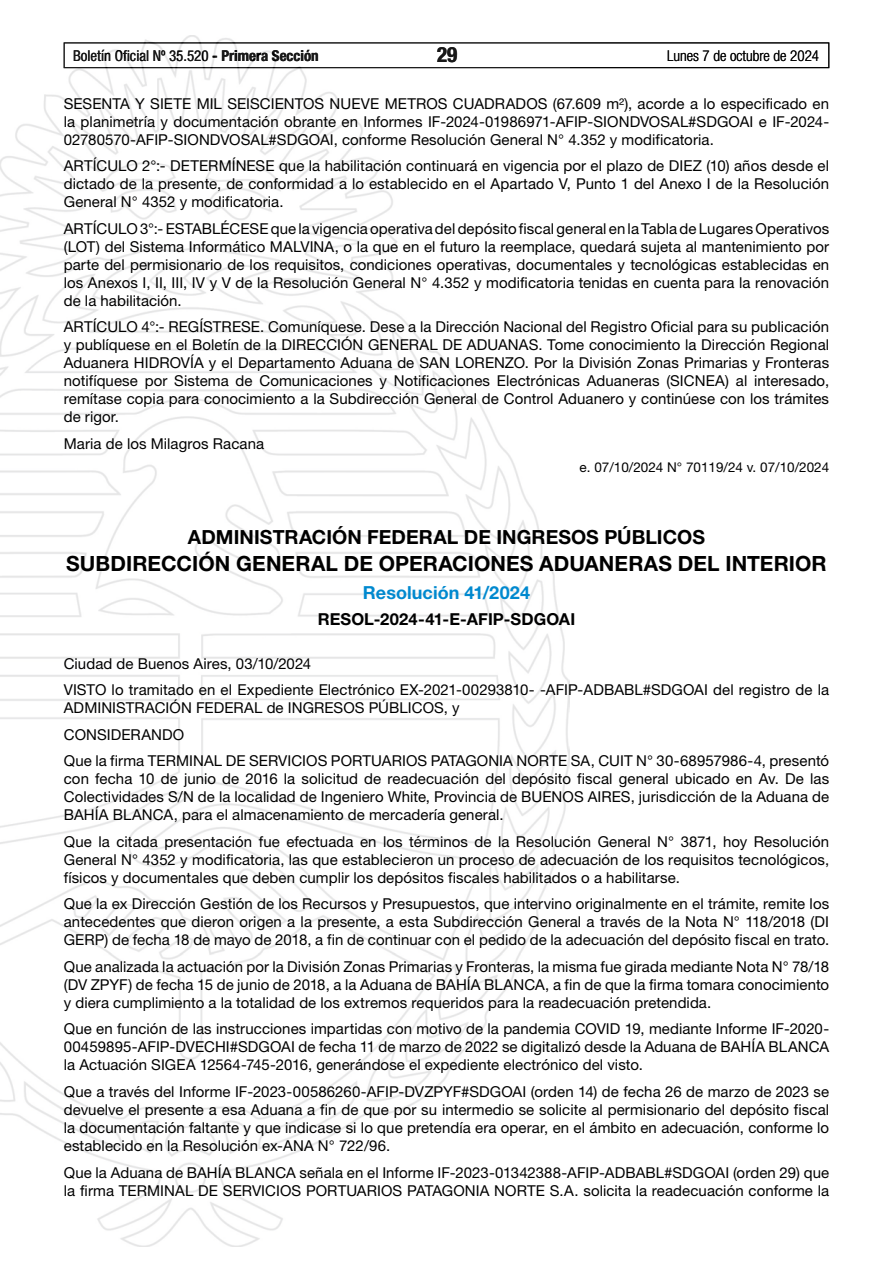
<style>
.page{position:relative;width:893px;height:1263px;background:#fff}
.page>*{position:absolute;margin:0;border:0;box-sizing:border-box;transform-origin:0 0}
.t1{font:700 21px "Helvetica Neue LT Std";letter-spacing:.005em;color:#000}
.t2{font:700 condensed 21px "Helvetica Neue LT Std";color:#000}
.t3{font:700 19.5px "Helvetica Neue LT Std";letter-spacing:.005em;color:#000}
.t4{font:700 18px "Helvetica Neue LT Std";letter-spacing:.005em;color:#0089cf}
.t5{font:700 16.5px "Helvetica Neue LT Std";letter-spacing:.005em;color:#000}
.t6{font:15px/18px "Helvetica Neue LT Std";letter-spacing:.005em;color:#000;text-align:justify}
.t7{font:condensed 15px "Helvetica Neue LT Std";color:#000}
.t8{font:300 condensed 15px "Helvetica Neue LT Std";color:#000}
.t9{font:13.5px "Helvetica Neue LT Std";color:#000}
.s1{font-weight:700}
</style>
<div class="page">
<div style="left:64px;top:43px;width:765px;height:25px;border:1px solid #000"></div>
<img style="left:0;top:35px;width:569px;height:1211px">
<p class="t7" style="left:73px;top:47px;width:247px">Boletín Oficial Nº 35.520 <span class="s1">- Primera Sección</span></p>
<h1 class="t2" style="left:437px;top:42px;width:22px">29</h1>
<p class="t8" style="left:667px;top:47px;width:154px">Lunes 7 de octubre de 2024</p>
<p class="t6" style="left:64px;top:94px;width:767px">SESENTA Y SIETE MIL SEISCIENTOS NUEVE METROS CUADRADOS (67.609 m²), acorde a lo especificado en la planimetría y documentación obrante en Informes IF-2024-01986971-AFIP-SIONDVOSAL#SDGOAI e IF-2024- 02780570-AFIP-SIONDVOSAL#SDGOAI, conforme Resolución General N° 4.352 y modificatoria.</p>
<p class="t6" style="left:64px;top:156px;width:767px">ARTÍCULO 2°:- DETERMÍNESE que la habilitación continuará en vigencia por el plazo de DIEZ (10) años desde el dictado de la presente, de conformidad a lo establecido en el Apartado V, Punto 1 del Anexo I de la Resolución General N° 4352 y modificatoria.</p>
<p class="t6" style="left:64px;top:219px;width:767px">ARTÍCULO 3°:- ESTABLÉCESE que la vigencia operativa del depósito fiscal general en la Tabla de Lugares Operativos (LOT) del Sistema Informático MALVINA, o la que en el futuro la reemplace, quedará sujeta al mantenimiento por parte del permisionario de los requisitos, condiciones operativas, documentales y tecnológicas establecidas en los Anexos I, II, III, IV y V de la Resolución General N° 4.352 y modificatoria tenidas en cuenta para la renovación de la habilitación.</p>
<p class="t6" style="left:64px;top:317px;width:767px">ARTÍCULO 4°:- REGÍSTRESE. Comuníquese. Dese a la Dirección Nacional del Registro Oficial para su publicación y publíquese en el Boletín de la DIRECCIÓN GENERAL DE ADUANAS. Tome conocimiento la Dirección Regional Aduanera HIDROVÍA y el Departamento Aduana de SAN LORENZO. Por la División Zonas Primarias y Fronteras notifíquese por Sistema de Comunicaciones y Notificaciones Electrónicas Aduaneras (SICNEA) al interesado, remítase copia para conocimiento a la Subdirección General de Control Aduanero y continúese con los trámites de rigor.</p>
<p class="t6" style="left:64px;top:434px;width:202px">Maria de los Milagros Racana</p>
<p class="t9" style="left:580px;top:459px;width:251px">e. 07/10/2024 N° 70119/24 v. 07/10/2024</p>
<h2 class="t3" style="left:188px;top:525px;width:518px">ADMINISTRACIÓN FEDERAL DE INGRESOS PÚBLICOS</h2>
<h1 class="t1" style="left:66px;top:550px;width:762px">SUBDIRECCIÓN GENERAL DE OPERACIONES ADUANERAS DEL INTERIOR</h1>
<p class="t4" style="left:363px;top:581px;width:169px">Resolución 41/2024</p>
<p class="t5" style="left:318px;top:609px;width:259px">RESOL-2024-41-E-AFIP-SDGOAI</p>
<p class="t6" style="left:64px;top:650px;width:767px;line-height:26.5px">Ciudad de Buenos Aires, 03/10/2024<br>VISTO lo tramitado en el Expediente Electrónico EX-2021-00293810- -AFIP-ADBABL#SDGOAI del registro de la</p>
<p class="t6" style="left:64px;top:695px;width:767px;line-height:26.5px;text-align:left">ADMINISTRACIÓN FEDERAL de INGRESOS PÚBLICOS, y<br>CONSIDERANDO<br>Que la firma TERMINAL DE SERVICIOS PORTUARIOS PATAGONIA NORTE SA, CUIT N° 30-68957986-4, presentó</p>
<p class="t6" style="left:64px;top:770px;width:767px">con fecha 10 de junio de 2016 la solicitud de readecuación del depósito fiscal general ubicado en Av. De las Colectividades S/N de la localidad de Ingeniero White, Provincia de BUENOS AIRES, jurisdicción de la Aduana de BAHÍA BLANCA, para el almacenamiento de mercadería general.</p>
<p class="t6" style="left:64px;top:832px;width:767px">Que la citada presentación fue efectuada en los términos de la Resolución General N° 3871, hoy Resolución General N° 4352 y modificatoria, las que establecieron un proceso de adecuación de los requisitos tecnológicos, físicos y documentales que deben cumplir los depósitos fiscales habilitados o a habilitarse.</p>
<p class="t6" style="left:64px;top:895px;width:767px">Que la ex Dirección Gestión de los Recursos y Presupuestos, que intervino originalmente en el trámite, remite los antecedentes que dieron origen a la presente, a esta Subdirección General a través de la Nota N° 118/2018 (DI GERP) de fecha 18 de mayo de 2018, a fin de continuar con el pedido de la adecuación del depósito fiscal en trato.</p>
<p class="t6" style="left:64px;top:957px;width:767px">Que analizada la actuación por la División Zonas Primarias y Fronteras, la misma fue girada mediante Nota N° 78/18 (DV ZPYF) de fecha 15 de junio de 2018, a la Aduana de BAHÍA BLANCA, a fin de que la firma tomara conocimiento y diera cumplimiento a la totalidad de los extremos requeridos para la readecuación pretendida.</p>
<p class="t6" style="left:64px;top:1020px;width:767px">Que en función de las instrucciones impartidas con motivo de la pandemia COVID 19, mediante Informe IF-2020- 00459895-AFIP-DVECHI#SDGOAI de fecha 11 de marzo de 2022 se digitalizó desde la Aduana de BAHÍA BLANCA la Actuación SIGEA 12564-745-2016, generándose el expediente electrónico del visto.</p>
<p class="t6" style="left:64px;top:1082px;width:767px">Que a través del Informe IF-2023-00586260-AFIP-DVZPYF#SDGOAI (orden 14) de fecha 26 de marzo de 2023 se devuelve el presente a esa Aduana a fin de que por su intermedio se solicite al permisionario del depósito fiscal la documentación faltante y que indicase si lo que pretendía era operar, en el ámbito en adecuación, conforme lo establecido en la Resolución ex-ANA N° 722/96.</p>
<p class="t6" style="left:64px;top:1163px;width:767px">Que la Aduana de BAHÍA BLANCA señala en el Informe IF-2023-01342388-AFIP-ADBABL#SDGOAI (orden 29) que la firma TERMINAL DE SERVICIOS PORTUARIOS PATAGONIA NORTE S.A. solicita la readecuación conforme la</p>
</div>
